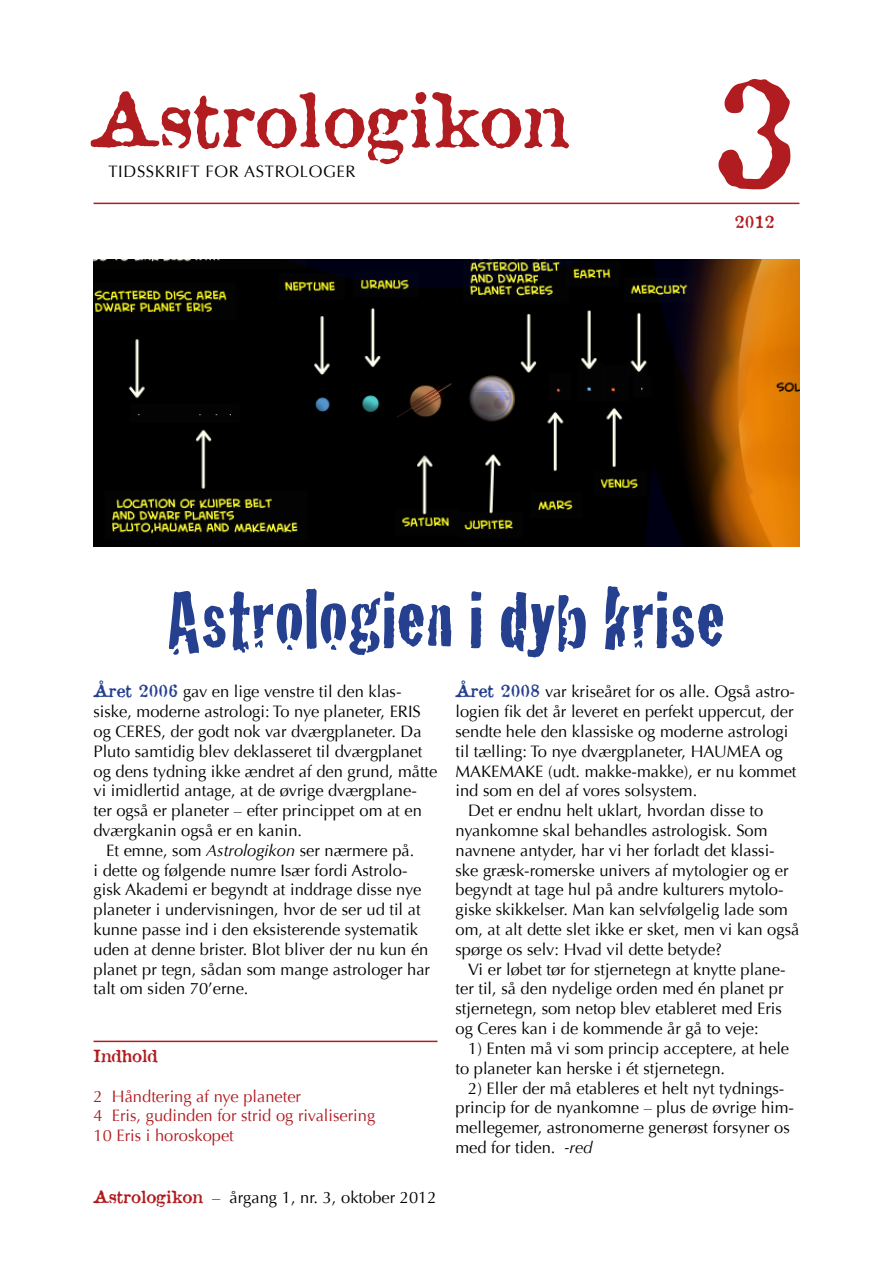
<style>
.page{position:relative;width:893px;height:1263px;background:#fff}
.page>*{position:absolute;margin:0;border:0;box-sizing:border-box;transform-origin:0 0}
.t1{font:144px "Attic";color:#b11c20}
.t2{font:84px "Cracked";color:#25408f}
.t3{font:72px "Attic";color:#b11c20}
.t4{font:16.5px/19.8px "Optima";color:#000}
.t5{font:16.5px/19.8px "Optima";color:#b11c20}
.t6{font:16.5px "Optima";letter-spacing:.04em;color:#000}
.t7{font:16.5px "Attic";color:#b11c20}
.s1{font-family:"Attic";color:#25408f}
.s2{font-style:italic}
.s3{font-family:"Attic";color:#b11c20}
</style>
<div class="page">
<hr style="left:94px;top:1041px;width:343px;height:1px;background:#b11c20">
<hr style="left:94px;top:203px;width:705px;height:1px;background:#b11c20">
<img style="left:94px;top:259px;width:705px;height:287px">
<h3 class="t3" style="left:91px;top:72px;width:479px">Astrologikon</h3>
<p class="t6" style="left:108px;top:162px;width:247px">tidsskrift for astrologER</p>
<h1 class="t1" style="left:713px;top:40px;width:88px">3</h1>
<p class="t7" style="left:735px;top:210px;width:41px">2012</p>
<h2 class="t2" style="left:167px;top:553px;width:560px">Astrologien i dyb krise</h2>
<p class="t4" style="left:94px;top:682px;width:345px"><span class="s1">Året 2006</span> gav en lige venstre til den klas&shy;siske, moderne astrologi: To nye planeter, ERIS<br>og CERES, der godt nok var dværgplaneter. Da Pluto samtidig blev deklasseret til dværgplanet og dens tydning ikke ændret af den grund, måtte vi imidlertid antage, at de øvrige dværgplane&shy;ter også er planeter – efter princippet om at en dværgkanin også er en kanin.</p>
<p class="t4" style="left:94px;top:840px;width:338px;text-indent:13px">Et emne, som <span class="s2">Astrologikon</span> ser nærmere på.<br>i dette og følgende numre I sær fordi Astrolo&shy;gisk Akademi er begyndt at inddrage disse nye planeter i undervisningen, hvor de ser ud til at kunne passe ind i den eksisterende systematik uden at denne brister. Blot bliver der nu kun én planet pr tegn, sådan som mange astrologer har talt om siden 70’erne.</p>
<p class="t7" style="left:94px;top:1045px;width:66px">Indhold</p>
<p class="t5" style="left:94px;top:1086px;width:283px">2 Håndtering af nye planeter<br>4 Eris, gudinden for strid og rivalisering<br>10 Eris i horoskopet</p>
<p class="t4" style="left:94px;top:1187px;width:344px"><span class="s3">Astrologikon</span> – årgang 1, nr. 3, oktober 2012</p>
<p class="t4" style="left:455px;top:682px;width:341px"><span class="s1">Året 2008</span> var kriseåret for os alle. Også astro-</p>
<p class="t4" style="left:455px;top:702px;width:339px">logien fik det år leveret en perfekt uppercut, der</p>
<p class="t4" style="left:455px;top:722px;width:334px">sendte hele den klassiske og moderne astrologi</p>
<p class="t4" style="left:455px;top:741px;width:329px">til tælling: To nye dværgplaneter, HAUMEA og</p>
<p class="t4" style="left:455px;top:761px;width:343px">MAKEMAKE (udt. makke-makke), er nu kommet</p>
<p class="t4" style="left:455px;top:781px;width:243px">ind som en del af vores solsystem.</p>
<p class="t4" style="left:468px;top:801px;width:297px">Det er endnu helt uklart, hvordan disse to</p>
<p class="t4" style="left:455px;top:821px;width:313px">nyankomne skal behandles astrologisk. Som</p>
<p class="t4" style="left:455px;top:840px;width:321px">navnene antyder, har vi her forladt det klassi-</p>
<p class="t4" style="left:455px;top:860px;width:335px">ske græsk-romerske univers af mytologier og er</p>
<p class="t4" style="left:455px;top:880px;width:330px">begyndt at tage hul på andre kulturers mytolo-</p>
<p class="t4" style="left:455px;top:900px;width:334px">giske skikkelser. Man kan selvfølgelig lade som</p>
<p class="t4" style="left:455px;top:920px;width:345px">om, at alt dette slet ikke er sket, men vi kan også</p>
<p class="t4" style="left:455px;top:939px;width:268px">spørge os selv: Hvad vil dette betyde?</p>
<p class="t4" style="left:468px;top:959px;width:319px">Vi er løbet tør for stjernetegn at knytte plane-</p>
<p class="t4" style="left:455px;top:979px;width:330px">ter til, så den nydelige orden med én planet pr</p>
<p class="t4" style="left:455px;top:999px;width:328px">stjernetegn, som netop blev etableret med Eris</p>
<p class="t4" style="left:455px;top:1019px;width:305px">og Ceres kan i de kommende år gå to veje:</p>
<p class="t4" style="left:455px;top:1038px;width:335px;text-indent:13px">1) Enten må vi som princip acceptere, at hele to planeter kan herske i ét stjernetegn.</p>
<p class="t4" style="left:455px;top:1078px;width:340px;text-indent:13px">2) Eller der må etableres et helt nyt tydnings&shy;princip for de nyankomne – plus de øvrige him&shy;mellegemer, astronomerne generøst forsyner os med for tiden. <span class="s2">-red</span></p>
</div>
